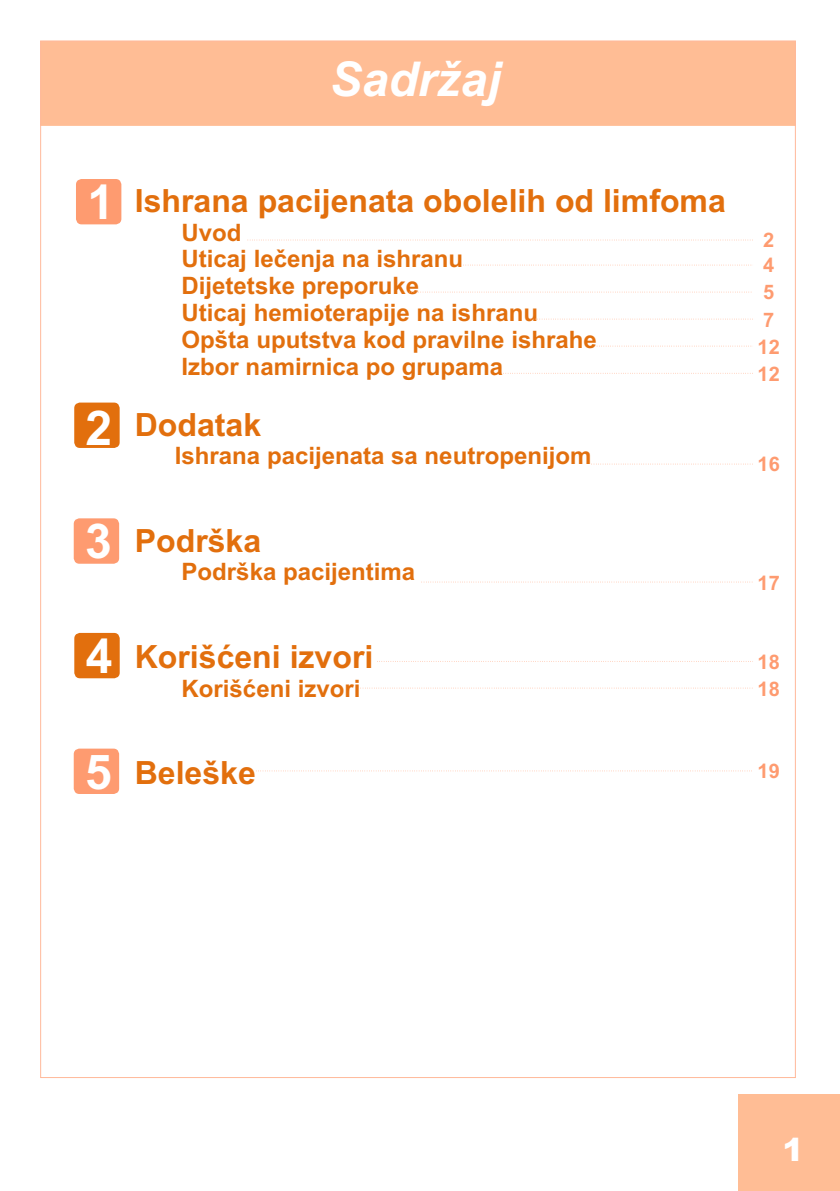
<style>
.page{position:relative;width:840px;height:1191px;background:#fff}
.page>*{position:absolute;margin:0;border:0;box-sizing:border-box;transform-origin:0 0}
.t1{font:italic 700 48px "Arial";color:#fff}
.t2{font:700 48px "Arial";color:#fff}
.t3{font:700 32px "Arial";color:#e26f0d}
.t4{font:900 32px "Arial";color:#fff}
.t5{font:700 24px/26.8px "Arial";color:#e26f0d}
.t6{font:700 20px/26.8px "Arial";color:#fe9b70;text-align:justify}
</style>
<div class="page">
<div style="left:76px;top:179px;width:45px;height:45px;background:#fe9b70;border-radius:6px"></div>
<div style="left:74px;top:402px;width:46px;height:46px;background:#e26f0d;border-radius:6px"></div>
<div style="left:74px;top:518px;width:45px;height:46px;background:#fe9b70;border-radius:6px"></div>
<div style="left:74px;top:633px;width:46px;height:45px;background:#e26f0d;border-radius:6px"></div>
<div style="left:738px;top:1094px;width:101px;height:97px;background:#ffbd95"></div>
<div style="left:40px;top:40px;width:756px;height:86px;background:#ffbd95"></div>
<div style="left:74px;top:748px;width:45px;height:46px;background:#fe9b70;border-radius:6px"></div>
<svg style="left:247px;top:240px;width:506px;height:1px"></svg>
<svg style="left:463px;top:265px;width:289px;height:1px"></svg>
<svg style="left:409px;top:292px;width:342px;height:1px"></svg>
<svg style="left:530px;top:319px;width:223px;height:1px"></svg>
<svg style="left:596px;top:346px;width:156px;height:1px"></svg>
<svg style="left:591px;top:464px;width:160px;height:1px"></svg>
<svg style="left:421px;top:582px;width:329px;height:1px"></svg>
<svg style="left:377px;top:661px;width:374px;height:1px"></svg>
<svg style="left:360px;top:688px;width:391px;height:1px"></svg>
<svg style="left:256px;top:770px;width:496px;height:1px"></svg>
<svg style="left:503px;top:373px;width:248px;height:1px"></svg>
<h1 class="t1" style="left:329px;top:61px;width:172px">Sadržaj</h1>
<h1 class="t2" style="left:87px;top:185px;width:28px">1</h1>
<h1 class="t2" style="left:86px;top:410px;width:28px">2</h1>
<h1 class="t2" style="left:85px;top:523px;width:28px">3</h1>
<h1 class="t2" style="left:86px;top:638px;width:28px">4</h1>
<h1 class="t2" style="left:85px;top:753px;width:28px">5</h1>
<h2 class="t3" style="left:135px;top:189px;width:592px">Ishrana pacijenata obolelih od limfoma</h2>
<p class="t5" style="left:181px;top:221px;width:416px">Uvod<br>Uticaj lečenja na ishranu<br>Dijetetske preporuke<br>Uticaj hemioterapije na ishranu<br>Opšta uputstva kod pravilne ishrahe<br>Izbor namirnica po grupama</p>
<h2 class="t3" style="left:135px;top:412px;width:128px">Dodatak</h2>
<p class="t5" style="left:175px;top:444px;width:418px">Ishrana pacijenata sa neutropenijom</p>
<h2 class="t3" style="left:135px;top:528px;width:128px">Podrška</h2>
<p class="t5" style="left:181px;top:560px;width:235px">Podrška pacijentima</p>
<h2 class="t3" style="left:135px;top:644px;width:240px">Korišćeni izvori</h2>
<p class="t5" style="left:181px;top:677px;width:180px">Korišćeni izvori</p>
<h2 class="t3" style="left:135px;top:761px;width:122px">Beleške</h2>
<p class="t6" style="left:762px;top:228px;width:13px">2<br>4<br>5<br>7</p>
<p class="t6" style="left:757px;top:335px;width:24px">12</p>
<p class="t6" style="left:757px;top:362px;width:24px">12</p>
<p class="t6" style="left:757px;top:452px;width:24px">16</p>
<p class="t6" style="left:757px;top:571px;width:24px">17</p>
<p class="t6" style="left:757px;top:651px;width:24px;line-height:26px">18<br>18</p>
<p class="t6" style="left:757px;top:760px;width:24px">19</p>
<h2 class="t4" style="left:782px;top:1138px;width:23px">1</h2>
</div>
